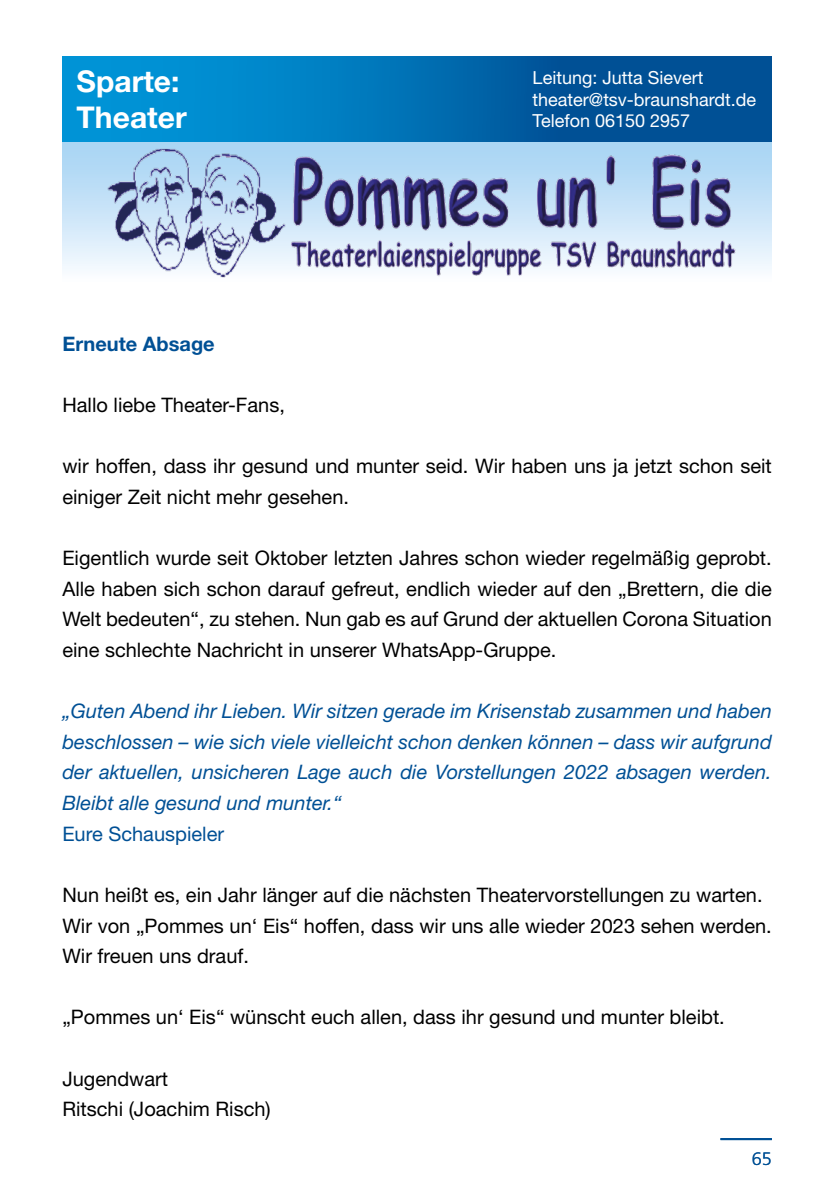
<style>
.page{position:relative;width:840px;height:1191px;background:#fff}
.page>*{position:absolute;margin:0;border:0;box-sizing:border-box;transform-origin:0 0}
.t1{font:700 30px/36px "Helvetica Neue LT Std";color:#fff}
.t2{font:20px/30.6px "Helvetica Neue LT Std";color:#000}
.t3{font:italic 20px/30.6px "Helvetica Neue LT Std";color:#005095;text-align:justify}
.t4{font:20px "Helvetica Neue LT Std";color:#005095}
.t5{font:700 20px "Helvetica Neue LT Std";color:#005095}
.t6{font:18px/21.6px "Helvetica Neue LT Std";color:#fff}
.t7{font:300 18px "Frutiger LT Std";color:#005095}
</style>
<div class="page">
<div style="left:62px;top:136px;width:709px;height:183px;background:linear-gradient(to bottom,#a1d1f3,#fff)"></div>
<div style="left:62px;top:57px;width:709px;height:85px;background:linear-gradient(to right,#009cde,#004288)"></div>
<img style="left:97px;top:143px;width:646px;height:136px">
<hr style="left:720px;top:1138px;width:51px;height:2px;background:#005095">
<h1 class="t1" style="left:77px;top:63px;width:112px">Sparte:<br>Theater</h1>
<p class="t6" style="left:532px;top:67px;width:225px">Leitung: Jutta Sievert theater@tsv-braunshardt.de<br>Telefon 06150 2957</p>
<p class="t5" style="left:62px;top:331px;width:154px">Erneute Absage</p>
<p class="t2" style="left:62px;top:389px;width:224px">Hallo liebe Theater-Fans,</p>
<p class="t2" style="left:62px;top:451px;width:710px">wir hoffen, dass ihr gesund und munter seid. Wir haben uns ja jetzt schon seit einiger Zeit nicht mehr gesehen.</p>
<p class="t2" style="left:62px;top:542px;width:710px;text-align:justify">Eigentlich wurde seit Oktober letzten Jahres schon wieder regelmäßig geprobt.<br>Alle haben sich schon darauf gefreut, endlich wieder auf den „Brettern, die die Welt bedeuten“, zu stehen. Nun gab es auf Grund der aktuellen Corona Situation eine schlechte Nachricht in unserer WhatsApp-Gruppe.</p>
<p class="t3" style="left:62px;top:695px;width:710px">„Guten Abend ihr Lieben. Wir sitzen gerade im Krisenstab zusammen und haben beschlossen – wie sich viele vielleicht schon denken können – dass wir aufgrund der aktuellen, unsicheren Lage auch die Vorstellungen 2022 absagen werden.<br>Bleibt alle gesund und munter.“</p>
<p class="t4" style="left:62px;top:821px;width:163px">Eure Schauspieler</p>
<p class="t2" style="left:62px;top:879px;width:710px">Nun heißt es, ein Jahr länger auf die nächsten Theatervorstellungen zu warten.<br>Wir von „Pommes un‘ Eis“ hoffen, dass wir uns alle wieder 2023 sehen werden.<br>Wir freuen uns drauf.</p>
<p class="t2" style="left:62px;top:1001px;width:663px">„Pommes un‘ Eis“ wünscht euch allen, dass ihr gesund und munter bleibt.</p>
<p class="t2" style="left:62px;top:1063px;width:210px">Jugendwart<br>Ritschi (Joachim Risch)</p>
<p class="t7" style="left:751px;top:1148px;width:22px">65</p>
</div>
